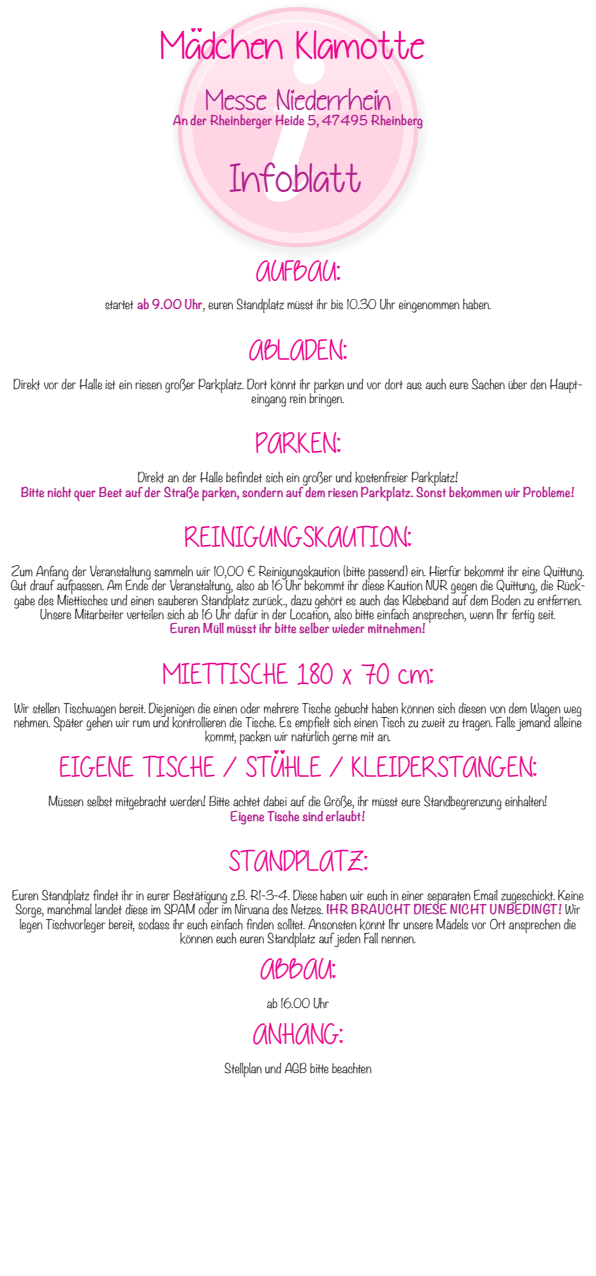
<style>
.page{position:relative;width:596px;height:1276px;background:#fff}
.page>*{position:absolute;margin:0;border:0;box-sizing:border-box;transform-origin:0 0}
.t1{font:40.8px "Daddys Girl";color:#b01f8d}
.t2{font:40.6px "Daddys Girl";color:#ed028c}
.t3{font:40px "Daddys Girl";color:#ed028c}
.t4{font:30px "Daddys Girl";color:#ed028c}
.t5{font:30px "Daddys Girl";color:#b01f8d}
.t6{font:300 12px/14.4px "Noteworthy";color:#231f20;text-align:center}
.t7{font:700 12px "Noteworthy";color:#b01f8d}
.s1{font-weight:700;color:#b01f8d}
</style>
<div class="page">
<img style="left:177px;top:7px;width:246px;height:247px">
<h3 class="t3" style="left:190px;top:0;width:14px">..</h3>
<h2 class="t2" style="left:160px;top:27px;width:266px">Madchen Klamotte</h2>
<h3 class="t5" style="left:205px;top:87px;width:187px">Messe Niederrhein</h3>
<p class="t7" style="left:172px;top:109px;width:252px">An der Rheinberger Heide 5, 47495 Rheinberg</p>
<h1 class="t1" style="left:229px;top:160px;width:133px">Infoblatt</h1>
<h3 class="t4" style="left:255px;top:257px;width:87px">AUFBAU:</h3>
<p class="t6" style="left:105px;top:297px;width:388px">startet <span class="s1">ab 9.00 Uhr</span>, euren Standplatz müsst ihr bis 10.30 Uhr eingenommen haben.</p>
<h3 class="t4" style="left:248px;top:336px;width:100px">ABLADEN:</h3>
<p class="t6" style="left:14px;top:376px;width:569px">Direkt vor der Halle ist ein riesen großer Parkplatz. Dort könnt ihr parken und vor dort aus auch eure Sachen über den Haupt&shy;eingang rein bringen.</p>
<h3 class="t4" style="left:255px;top:429px;width:87px">PARKEN:</h3>
<p class="t6" style="left:138px;top:470px;width:322px">Direkt an der Halle befindet sich ein großer und kostenfreier Parkplatz!</p>
<p class="t7" style="left:21px;top:481px;width:555px">Bitte nicht quer Beet auf der Straße parken, sondern auf dem riesen Parkplatz. Sonst bekommen wir Probleme!</p>
<h3 class="t4" style="left:184px;top:523px;width:229px">REINIGUNGSKAUTION:</h3>
<p class="t6" style="left:11px;top:563px;width:575px">Zum Anfang der Veranstaltung sammeln wir 10,00 € Reinigungskaution (bitte passend) ein. Hierfür bekommt ihr eine Quittung.<br>Gut drauf aufpassen. Am Ende der Veranstaltung, also ab 16 Uhr bekommt ihr diese Kaution NUR gegen die Quittung, die Rück&shy;gabe des Miettisches und einen sauberen Standplatz zurück., dazu gehört es auch das Klebeband auf dem Boden zu entfernen.<br>Unsere Mitarbeiter verteilen sich ab 16 Uhr dafür in der Location, also bitte einfach ansprechen, wenn Ihr fertig seit.</p>
<p class="t7" style="left:170px;top:618px;width:257px">Euren Müll müsst ihr bitte selber wieder mitnehmen!</p>
<h3 class="t4" style="left:162px;top:660px;width:272px">MIETTISCHE 180 x 70 cm:</h3>
<p class="t6" style="left:14px;top:700px;width:569px">Wir stellen Tischwagen bereit. Diejenigen die einen oder mehrere Tische gebucht haben können sich diesen von dem Wagen weg nehmen. Später gehen wir rum und kontrollieren die Tische. Es empfielt sich einen Tisch zu zweit zu tragen. Falls jemand alleine kommt, packen wir natürlich gerne mit an.</p>
<h3 class="t4" style="left:59px;top:753px;width:479px">EIGENE TISCHE / STUHLE / KLEIDERSTANGEN:</h3>
<p class="t6" style="left:48px;top:794px;width:500px">Müssen selbst mitgebracht werden! Bitte achtet dabei auf die Größe, ihr müsst eure Standbegrenzung einhalten!</p>
<p class="t7" style="left:230px;top:805px;width:136px">Eigene Tische sind erlaubt!</p>
<h3 class="t4" style="left:228px;top:847px;width:141px">STANDPLATZ:</h3>
<p class="t6" style="left:12px;top:887px;width:572px">Euren Standplatz findet ihr in eurer Bestätigung z.B. R1-3-4. Diese haben wir euch in einer separaten Email zugeschickt. Keine Sorge, manchmal landet diese im SPAM oder im Nirvana des Netzes. <span class="s1">IHR BRAUCHT DIESE NICHT UNBEDINGT!</span> Wir legen Tischvorleger bereit, sodass ihr euch einfach finden solltet. Ansonsten könnt Ihr unsere Mädels vor Ort ansprechen die können euch euren Standplatz auf jeden Fall nennen.</p>
<h3 class="t4" style="left:260px;top:955px;width:78px">ABBAU:</h3>
<p class="t6" style="left:267px;top:995px;width:64px">ab 16.00 Uhr</p>
<h3 class="t4" style="left:252px;top:1020px;width:92px">ANHANG:</h3>
<p class="t6" style="left:224px;top:1060px;width:148px">Stellplan und AGB bitte beachten</p>
<h3 class="t3" style="left:273px;top:722px;width:14px">..</h3>
</div>
